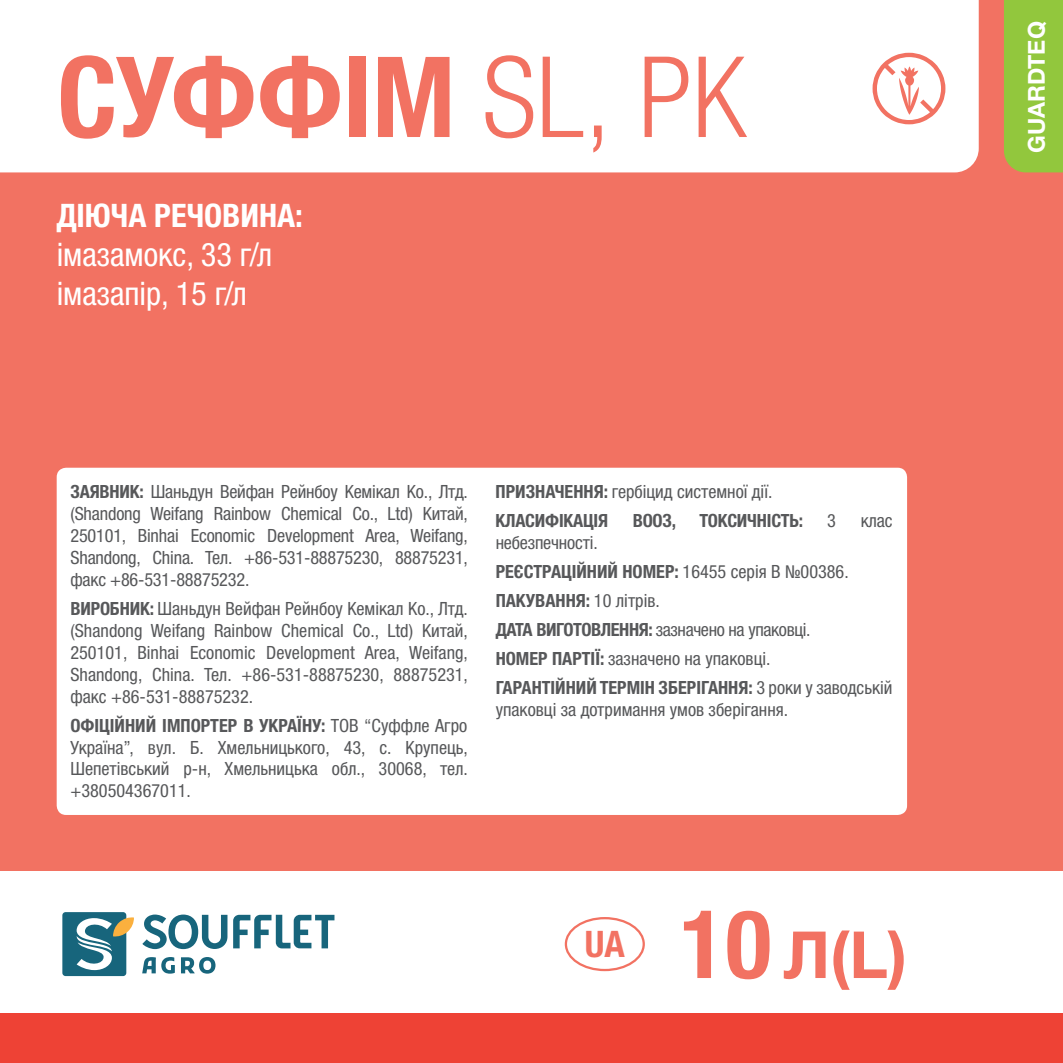
<style>
.page{position:relative;width:1063px;height:1063px;background:#f27262}
.page>*{position:absolute;margin:0;border:0;box-sizing:border-box;transform-origin:0 0}
.t1{font:700 condensed 112.5px "Helvetica Neue LTW1 G";color:#f27262}
.t2{font:700 65px "Helvetica Neue LTW1 G";color:#f27262}
.t3{font:700 condensed 36.5px "Helvetica Neue LTW1 G";color:#f27262}
.t4{font:condensed 32.5px/39px "Helvetica Neue LTW1 G";color:#fff}
.t5{font:700 condensed 32.5px "Helvetica Neue LTW1 G";color:#fff}
.t6{font:700 23.25px "Helvetica Neue LTW1 G";color:#fff}
.t7{font:condensed 18.25px/22px "Helvetica Neue LTW1 G";color:#57585a}
.t8{font:700 condensed 18.25px "Helvetica Neue LTW1 G";letter-spacing:-.01em;color:#57585a}
.s1{font-weight:300}
.s2{font-weight:700}
.s3{font-stretch:condensed;font-size:95px}
</style>
<div class="page">
<div style="left:0;top:0;width:979px;height:172px;background:#fff"></div>
<div style="left:1004px;top:0;width:59px;height:172px;background:#92c73d"></div>
<div style="left:0;top:872px;width:1063px;height:191px;background:#fff"></div>
<div style="left:0;top:1013px;width:1063px;height:50px;background:#ee4235"></div>
<svg style="left:873px;top:53px;width:72px;height:71px"></svg>
<div style="left:57px;top:468px;width:850px;height:347px;background:#fff;border-radius:9px"></div>
<div style="left:565px;top:917px;width:80px;height:54px;border:2px solid #f27262;border-radius:50%"></div>
<svg style="left:233px;top:915px;width:101px;height:33px"></svg>
<svg style="left:142px;top:915px;width:85px;height:34px"></svg>
<div style="left:62px;top:912px;width:64px;height:64px;background:#17657c;border-radius:3px"></div>
<svg style="left:77px;top:917px;width:57px;height:53px"></svg>
<svg style="left:142px;top:957px;width:33px;height:17px"></svg>
<svg style="left:181px;top:957px;width:35px;height:17px"></svg>
<h1 class="t1" style="left:57px;top:30px;width:691px">СУФФІМ <span class="s1">SL, РК</span></h1>
<h3 class="t5" style="left:57px;top:196px;width:248px">Діюча речовина:</h3>
<h3 class="t4" style="left:57px;top:235px;width:217px">імазамокс, 33 г/л імазапір, 15 г/л</h3>
<p class="t7" style="left:70px;top:481px;width:399px;text-align:justify"><span class="s2">ЗАЯВНИ К:</span> Шаньдун Вейфан Рейнбоу Кемікал Ко., Лтд. (Shandong Weifang Rainbow Chemical Co., Ltd) Китай, 250101, Binhai Economic Development Area, Weifang, Shandong, China. Тел. +86-531-88875230, 88875231, факс +86-531-88875232.</p>
<p class="t8" style="left:70px;top:598px;width:11px">ВИРО</p>
<p class="t7" style="left:70px;top:598px;width:399px;text-align:justify;text-indent:40px"><span class="s2">БНИК:</span> Шаньдун Вейфан Рейнбоу Кемікал Ко., Лтд. (Shandong Weifang Rainbow Chemical Co., Ltd) Китай, 250101, Binhai Economic Development Area, Weifang, Shandong, China. Тел. +86-531-88875230, 88875231, факс +86-531-88875232.</p>
<p class="t7" style="left:70px;top:714px;width:399px;text-align:justify"><span class="s2">ОФІЦІЙНИ Й ІМПОРТЕР В УКРАЇНУ:</span> ТОВ “Суффле Агро Україна”, вул. Б. Хмельницького, 43, с. Крупець, Шепетівський р-н, Хмельницька обл., 30068, тел. +380504367011.</p>
<p class="t7" style="left:496px;top:478px;width:278px;line-height:29px;text-indent:98px"><span class="s2">Я:</span> гербіцид системної дії.<br><span class="s2">КЛАСИФІКАЦІЯ</span></p>
<p class="t8" style="left:496px;top:481px;width:51px">ПРИЗНАЧЕНН</p>
<p class="t8" style="left:633px;top:510px;width:45px">ВООЗ,</p>
<p class="t8" style="left:700px;top:510px;width:105px">ТОКСИЧНІСТЬ:</p>
<p class="t7" style="left:827px;top:510px;width:10px">3</p>
<p class="t7" style="left:861px;top:510px;width:33px">клас</p>
<p class="t7" style="left:496px;top:528px;width:355px;line-height:29px">небезпечності.<br><span class="s2">РЕЄСТРАЦІЙНИЙ НОМЕР:</span> 16455 серія В №00386.<br><span class="s2">ПАКУВАНН</span></p>
<p class="t7" style="left:496px;top:586px;width:316px;line-height:29px;text-indent:80px"><span class="s2">Я:</span> 10 літрів.<br><span class="s2">ДАТА ВИ ГОТОВЛЕННЯ:</span> зазначено на упаковці.<br><span class="s2">НОМЕР ПАРТІЇ:</span> зазначено на упаковці.<br><span class="s2">ГАРАН</span></p>
<p class="t7" style="left:496px;top:677px;width:398px;text-indent:46px"><span class="s2">ТІЙНИЙ ТЕРМІН ЗБЕРІГАННЯ:</span> 3 роки у заводській упаковці за дотримання умов зберігання.</p>
<h3 class="t3" style="left:585px;top:922px;width:42px">UA</h3>
<h2 class="t2" style="left:680px;top:915px;width:229px"><span class="s3">10</span> Л(L)</h2>
<p class="t6" style="left:1022px;top:153px;width:133px;rotate:-90deg">GUARDTEQ</p>
</div>
